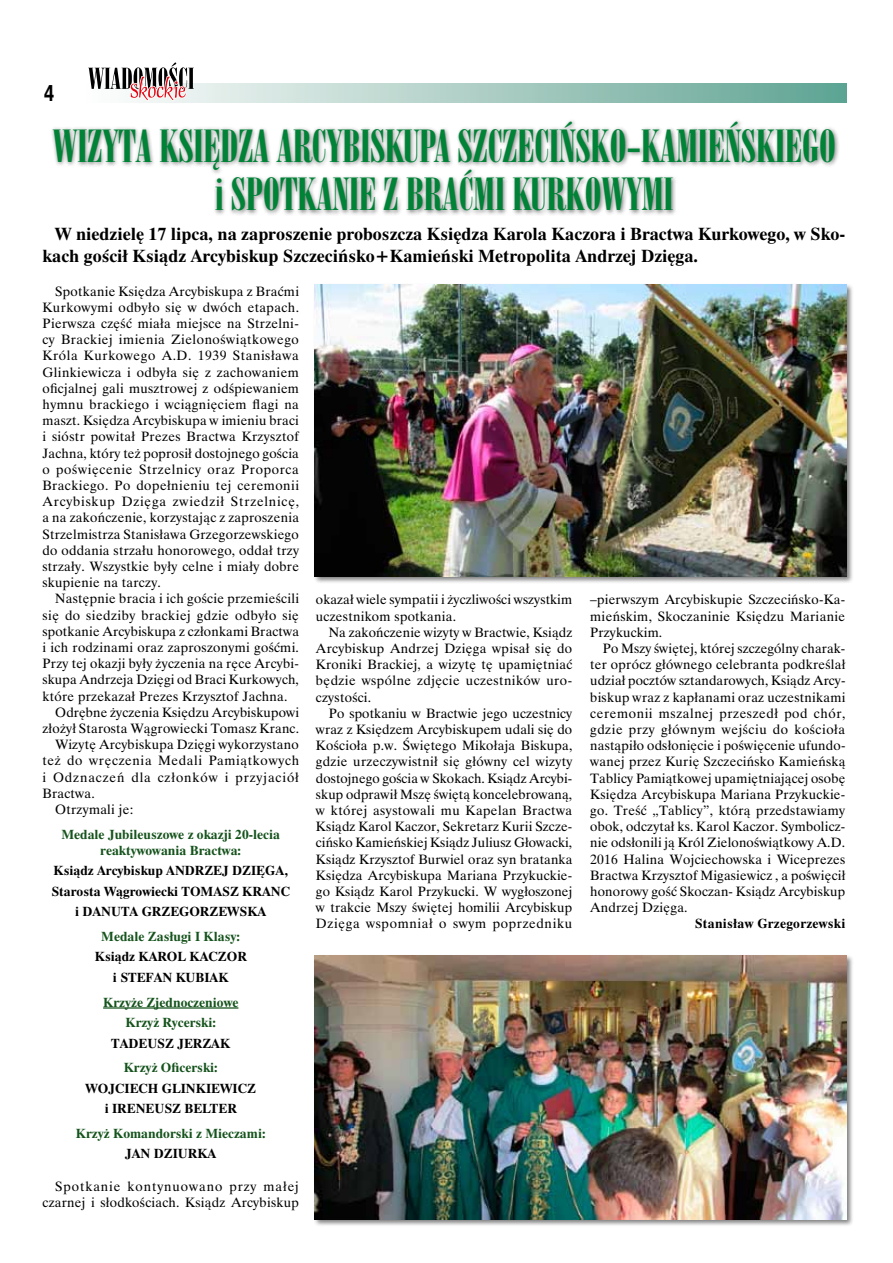
<style>
.page{position:relative;width:893px;height:1263px;background:#fff}
.page>*{position:absolute;margin:0;border:0;box-sizing:border-box;transform-origin:0 0}
.t1{font:45px/48px "Ibis Antykwa 139 EE";color:#008237;text-align:center}
.t2{font:700 22.5px "Switzerland Narrow";color:#000}
.t3{font:700 18px/21.6px "Time Ibis EE";color:#000}
.t4{font:13.5px/16.2px "Time Ibis EE";letter-spacing:.02em;color:#000;text-align:justify}
.t5{font:700 13.5px/20.4px "Time Ibis EE";color:#000}
.t6{font:700 13.5px/16.2px "Time Ibis EE";color:#15531c;text-align:center}
.t7{font:13.5px "Time Ibis EE";letter-spacing:.05em;color:#000}
.t8{font:13.5px "Time Ibis EE";letter-spacing:.065em;color:#000}
.t9{font:700 13.5px "Time Ibis EE";letter-spacing:.02em;color:#000}
</style>
<div class="page">
<svg style="left:194px;top:83px;width:652px;height:19px;background:#a4c9c0"></svg>
<svg style="left:88px;top:63px;width:106px;height:39px"></svg>
<hr style="left:103px;top:1007px;width:135px;height:1px;background:#15531c">
<div style="left:50px;top:119px;width:790px;height:97px;background:#000;opacity:.5"></div>
<div style="left:313px;top:283px;width:540px;height:300px;background:#000;opacity:.5"></div>
<img style="left:315px;top:285px;width:531px;height:291px">
<div style="left:313px;top:954px;width:540px;height:273px;background:#000;opacity:.5"></div>
<img style="left:315px;top:956px;width:531px;height:263px">
<h2 class="t2" style="left:44px;top:80px;width:12px">4</h2>
<h1 class="t1" style="left:53px;top:122px;width:784px">WIZYTA KSIĘDZA ARCYBISKUPA SZCZECIŃSKO-KAMIEŃSKIEGO i SPOTKANIE Z BRAĆMI KURKOWYMI</h1>
<h3 class="t3" style="left:43px;top:223px;width:804px;text-indent:13px">W niedzielę 17 lipca, na zaproszenie proboszcza Księdza Karola Kaczora i Bractwa Kurkowego, w Sko&shy;kach gościł Ksiądz Arcybiskup Szczecińsko+Kamieński Metropolita Andrzej Dzięga.</h3>
<p class="t4" style="left:43px;top:283px;width:258px;text-indent:13px">Spotkanie Księdza Arcybiskupa z Braćmi Kurkowymi odbyło się w dwóch etapach.<br>Pierwsza część miała miejsce na Strzelni&shy;cy Brackiej imienia Zielonoświątkowego Króla Kurkowego A.D. 1939 Stanisława Glinkiewicza i odbyła się z zachowaniem oficjalnej gali musztrowej z odśpiewaniem hymnu brackiego i wciągnięciem flagi na maszt. Księdza Arcybiskupa w imieniu braci i sióstr powitał Prezes Bractwa Krzysztof Jachna, który też poprosił dostojnego gościa o poświęcenie Strzelnicy oraz Proporca Brackiego. Po dopełnieniu tej ceremonii Arcybiskup Dzięga zwiedził Strzelnicę, a na zakończenie, korzystając z zaproszenia Strzelmistrza Stanisława Grzegorzewskiego do oddania strzału honorowego, oddał trzy strzały. Wszystkie były celne i miały dobre skupienie na tarczy.</p>
<p class="t4" style="left:55px;top:590px;width:245px">Następnie bracia i ich goście przemieścili</p>
<p class="t4" style="left:43px;top:607px;width:258px">się do siedziby brackiej gdzie odbyło się</p>
<p class="t4" style="left:43px;top:623px;width:258px">spotkanie Arcybiskupa z członkami Bractwa</p>
<p class="t4" style="left:43px;top:639px;width:258px">i ich rodzinami oraz zaproszonymi gośćmi.</p>
<p class="t4" style="left:43px;top:655px;width:258px">Przy tej okazji były życzenia na ręce Arcybi-</p>
<p class="t4" style="left:43px;top:671px;width:258px">skupa Andrzeja Dzięgi od Braci Kurkowych,</p>
<p class="t4" style="left:43px;top:688px;width:246px">które przekazał Prezes Krzysztof Jachna.</p>
<p class="t4" style="left:55px;top:704px;width:245px">Odrębne życzenia Księdzu Arcybiskupowi</p>
<p class="t4" style="left:43px;top:720px;width:258px">złożył Starosta Wągrowiecki Tomasz Kranc.</p>
<p class="t4" style="left:55px;top:736px;width:245px">Wizytę Arcybiskupa Dzięgi wykorzystano</p>
<p class="t7" style="left:43px;top:752px;width:258px">też do wręczenia Medali Pamiątkowych</p>
<p class="t8" style="left:43px;top:769px;width:258px">i Odznaczeń dla członków i przyjaciół</p>
<p class="t4" style="left:43px;top:785px;width:54px">Bractwa.</p>
<p class="t4" style="left:55px;top:801px;width:80px">Otrzymali je:</p>
<p class="t6" style="left:61px;top:826px;width:220px">Medale Jubileuszowe z okazji 20-lecia reaktywowania Bractwa:</p>
<p class="t5" style="left:54px;top:860px;width:132px">Ksiądz Arcybiskup Andrzej</p>
<p class="t5" style="left:232px;top:860px;width:57px">Dzięga,</p>
<p class="t5" style="left:51px;top:881px;width:150px">Starosta Wągrowiecki Tomasz</p>
<p class="t5" style="left:242px;top:881px;width:21px">Kranc</p>
<p class="t5" style="left:75px;top:901px;width:28px">i Danuta</p>
<p class="t5" style="left:142px;top:901px;width:21px">Grzegorzewska</p>
<p class="t6" style="left:101px;top:928px;width:141px">Medale Zasługi I Klasy:</p>
<p class="t5" style="left:95px;top:946px;width:65px">Ksiądz Karol</p>
<p class="t5" style="left:113px;top:946px;width:98px;text-indent:76px">Kaczor i Stefan Kubiak</p>
<p class="t6" style="left:103px;top:991px;width:137px;line-height:20.4px">Krzyże Zjednoczeniowe<br>Krzyż Rycerski:</p>
<p class="t5" style="left:111px;top:1032px;width:19px">Tadeusz</p>
<p class="t5" style="left:177px;top:1032px;width:17px">Jerzak</p>
<p class="t6" style="left:124px;top:1059px;width:96px">Krzyż Oficerski:</p>
<p class="t5" style="left:86px;top:1078px;width:22px">Wojciec</p>
<p class="t5" style="left:148px;top:1078px;width:34px">h Glinkiewicz</p>
<p class="t5" style="left:105px;top:1098px;width:23px">i Ireneusz</p>
<p class="t5" style="left:184px;top:1098px;width:19px">Belter</p>
<p class="t6" style="left:76px;top:1125px;width:191px">Krzyż Komandorski z Mieczami:</p>
<p class="t5" style="left:125px;top:1143px;width:49px">Jan Dziurka</p>
<p class="t4" style="left:43px;top:1178px;width:258px;text-align:right">Spotkanie kontynuowano przy małej czarnej i słodkościach. Ksiądz Arcybiskup</p>
<p class="t4" style="left:316px;top:591px;width:258px">okazał wiele sympatii i życzliwości wszystkim uczestnikom spotkania.</p>
<p class="t4" style="left:316px;top:624px;width:258px;text-indent:13px">Na zakończenie wizyty w Bractwie, Ksiądz Arcybiskup Andrzej Dzięga wpisał się do Kroniki Brackiej, a wizytę tę upamiętniać będzie wspólne zdjęcie uczestników uro&shy;czystości.</p>
<p class="t4" style="left:316px;top:705px;width:258px;text-indent:13px">Po spotkaniu w Bractwie jego uczestnicy wraz z Księdzem Arcybiskupem udali się do Kościoła p.w. Świętego Mikołaja Biskupa, gdzie urzeczywistnił się główny cel wizyty dostojnego gościa w Skokach. Ksiądz Arcybi&shy;skup odprawił Mszę świętą koncelebrowaną, w której asystowali mu Kapelan Bractwa Ksiądz Karol Kaczor, Sekretarz Kurii Szcze&shy;cińsko Kamieńskiej Ksiądz Juliusz Głowacki, Ksiądz Krzysztof Burwiel oraz syn bratanka Księdza Arcybiskupa Mariana Przykuckie&shy;go Ksiądz Karol Przykucki. W wygłoszonej w trakcie Mszy świętej homilii Arcybiskup Dzięga wspomniał o swym poprzedniku</p>
<p class="t4" style="left:590px;top:591px;width:257px">–pierwszym Arcybiskupie Szczecińsko-Ka&shy;mieńskim, Skoczaninie Księdzu Marianie Przykuckim.</p>
<p class="t4" style="left:590px;top:640px;width:257px;text-indent:13px">Po Mszy świętej, której szczególny charak&shy;ter oprócz głównego celebranta podkreślał udział pocztów sztandarowych, Ksiądz Arcy&shy;biskup wraz z kapłanami oraz uczestnikami ceremonii mszalnej przeszedł pod chór, gdzie przy głównym wejściu do kościoła nastąpiło odsłonięcie i poświęcenie ufundo&shy;wanej przez Kurię Szczecińsko Kamieńską Tablicy Pamiątkowej upamiętniającej osobę Księdza Arcybiskupa Mariana Przykuckie&shy;go. Treść „Tablicy”, którą przedstawiamy obok, odczytał ks. Karol Kaczor. Symbolicz&shy;nie odsłonili ją Król Zielonoświątkowy A.D.<br>2016 Halina Wojciechowska i Wiceprezes Bractwa Krzysztof Migasiewicz , a poświęcił honorowy gość Skoczan- Ksiądz Arcybiskup Andrzej Dzięga.</p>
<p class="t9" style="left:695px;top:915px;width:152px">Stanisław Grzegorzewski</p>
</div>
